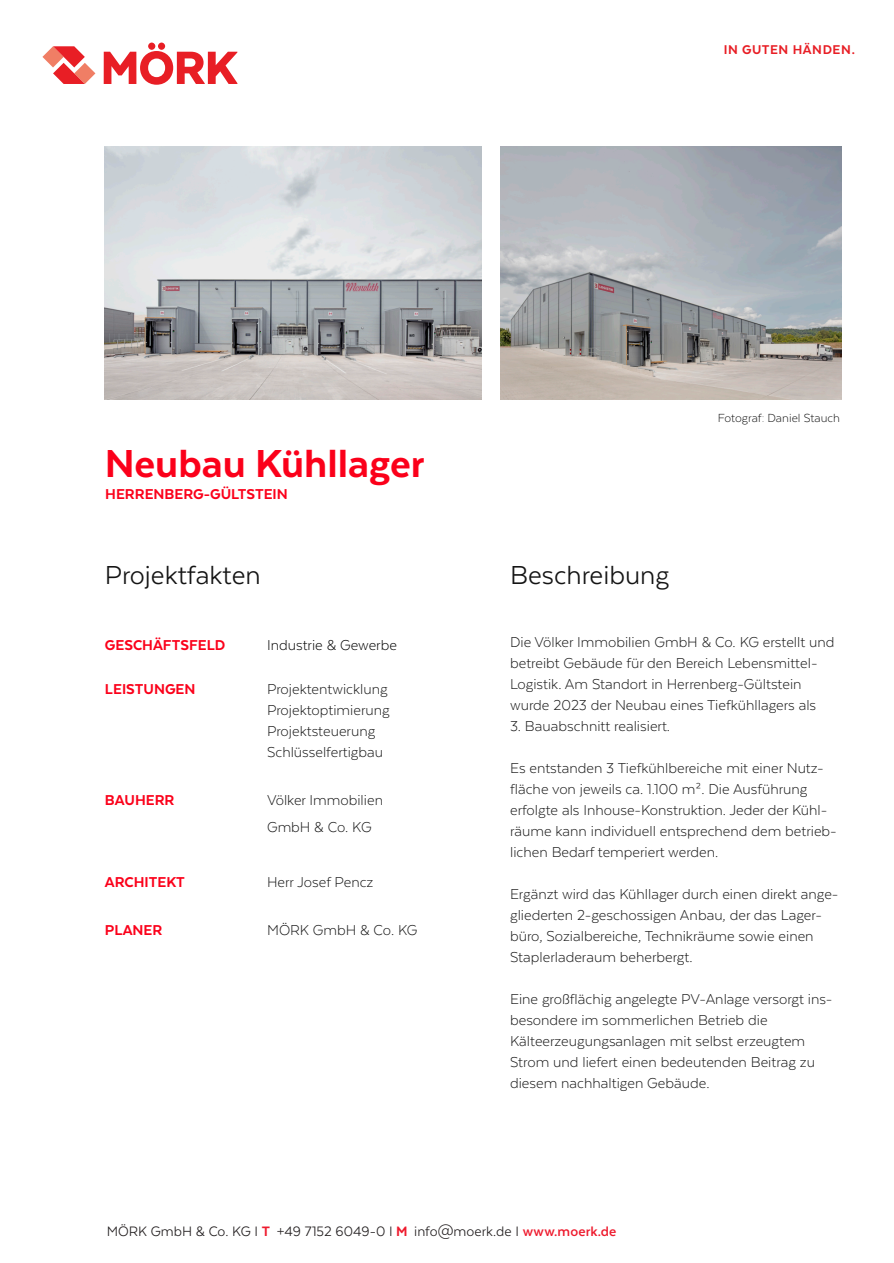
<style>
.page{position:relative;width:894px;height:1263px;background:#fff}
.page>*{position:absolute;margin:0;border:0;box-sizing:border-box;transform-origin:0 0}
.t1{font:800 45px "Texta";color:#fb001a}
.t2{font:30px "Texta";color:#141414}
.t3{font:300 16.5px/21px "Texta";color:#141414}
.t4{font:800 16.5px "Texta";color:#fb001a}
.t5{font:300 16.5px "Texta";color:#000}
.t6{font:15.75px "Texta";color:#231f20}
.t7{font:800 14.7px "Texta";letter-spacing:.04em;color:#e81e25}
.t8{font:300 13.5px "Texta";color:#141414}
.s1{font-weight:800;color:#ee1b2e}
.s2{font-weight:700;color:#ee1b2e}
</style>
<div class="page">
<img style="left:105px;top:146px;width:376px;height:253px">
<img style="left:501px;top:146px;width:340px;height:253px">
<svg style="left:104px;top:43px;width:133px;height:42px"></svg>
<svg style="left:42px;top:46px;width:53px;height:38px"></svg>
<p class="t7" style="left:723px;top:43px;width:133px">IN GUTEN HÄNDEN.</p>
<h1 class="t1" style="left:105px;top:443px;width:321px">Neubau Kühllager</h1>
<p class="t4" style="left:105px;top:486px;width:184px">HERRENBERG-GÜLTSTEIN</p>
<h2 class="t2" style="left:105px;top:561px;width:157px">Projektfakten</h2>
<p class="t4" style="left:105px;top:637px;width:122px">GESCHÄFTSFELD</p>
<p class="t5" style="left:267px;top:638px;width:131px">Industrie &amp; Gewerbe</p>
<p class="t4" style="left:105px;top:681px;width:92px">LEISTUNGEN</p>
<p class="t3" style="left:267px;top:678px;width:124px">Projektentwicklung<br>Projektoptimierung<br>Projektsteuerung<br>Schlüsselfertigbau</p>
<p class="t4" style="left:105px;top:792px;width:71px">BAUHERR</p>
<p class="t3" style="left:267px;top:786px;width:117px;line-height:27px">Völker Immobilien<br>GmbH &amp; Co. KG</p>
<p class="t4" style="left:105px;top:874px;width:81px">ARCHITEKT</p>
<p class="t3" style="left:267px;top:872px;width:108px">Herr Josef Pencz</p>
<p class="t4" style="left:105px;top:922px;width:59px">PLANER</p>
<p class="t3" style="left:267px;top:920px;width:152px">MÖRK GmbH &amp; Co. KG</p>
<p class="t8" style="left:717px;top:412px;width:124px">Fotograf: Daniel Stauch</p>
<h2 class="t2" style="left:510px;top:561px;width:161px">Beschreibung</h2>
<p class="t3" style="left:510px;top:632px;width:326px">Die Völker Immobilien GmbH &amp; Co. KG erstellt und betreibt Gebäude für den Bereich Lebensmittel-Logistik. Am Standort in Herrenberg-Gültstein wurde 2023 der Neubau eines Tiefkühllagers als</p>
<p class="t3" style="left:510px;top:716px;width:161px">3. Bauabschnitt realisiert.</p>
<p class="t3" style="left:510px;top:758px;width:328px">Es entstanden 3 Tiefkühlbereiche mit einer Nutz&shy;fläche von jeweils ca. 1.100 m². Die Ausführung erfolgte als Inhouse-Konstruktion. Jeder der Kühl&shy;räume kann individuell entsprechend dem betrieb&shy;lichen Bedarf temperiert werden.</p>
<p class="t3" style="left:510px;top:884px;width:330px">Ergänzt wird das Kühllager durch einen direkt ange&shy;gliederten 2-geschossigen Anbau, der das Lager&shy;büro, Sozialbereiche, Technikräume sowie einen Staplerladeraum beherbergt.</p>
<p class="t3" style="left:510px;top:989px;width:324px">Eine großflächig angelegte PV-Anlage versorgt ins&shy;besondere im sommerlichen Betrieb die Kälteerzeugungsanlagen mit selbst erzeugtem Strom und liefert einen bedeutenden Beitrag zu diesem nachhaltigen Gebäude.</p>
<p class="t6" style="left:107px;top:1224px;width:511px">MÖRK GmbH &amp; Co. KG I <span class="s1">T</span> +49 7152 6049-0 I <span class="s1">M</span> info@moerk.de I <span class="s2">www.moerk.de</span></p>
</div>
